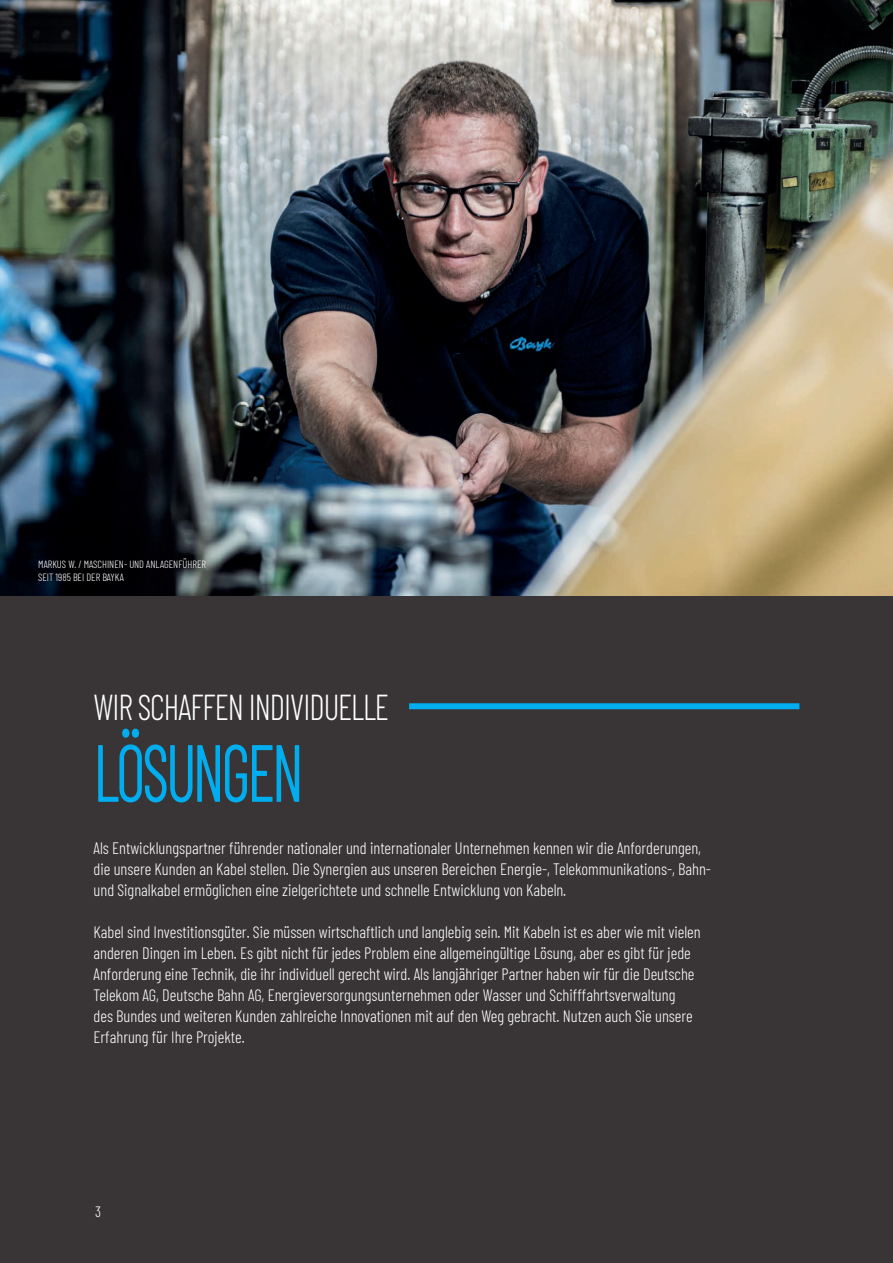
<style>
.page{position:relative;width:893px;height:1263px;background:#fff}
.page>*{position:absolute;margin:0;border:0;box-sizing:border-box;transform-origin:0 0}
.t1{font:81px "Barlow Condensed";letter-spacing:-.05em;color:#00aeef;scale:.8 1}
.t2{font:300 36px "Barlow Condensed";letter-spacing:-.03em;color:#fff;scale:.92 1}
.t3{font:300 16.5px/21px "Barlow Condensed";color:#fff}
.t4{font:300 15px "Barlow Condensed";color:#fff}
.t5{font:300 10.5px/12.6px "Barlow Condensed";color:#fff}
</style>
<div class="page">
<div style="left:0;top:595px;width:893px;height:668px;background:#393536"></div>
<div style="left:409px;top:703px;width:390px;height:6px;background:#00aeef"></div>
<img style="left:0;top:0;width:893px;height:596px">
<p class="t5" style="left:38px;top:557px;width:169px">MARKUS W. / MASCHINEN- UND ANLAGENFÜHRER<br>SEIT 1985 BEI DER BAYKA</p>
<h2 class="t2" style="left:94px;top:681px;width:323px">WIR SCHAFFEN INDIVIDUELLE</h2>
<h1 class="t1" style="left:94px;top:715px;width:264px">LÖSUNGEN</h1>
<p class="t3" style="left:94px;top:836px;width:619px">Als Entwicklungspartner führender nationaler und internationaler Unternehmen kennen wir die Anforderungen, die unsere Kunden an Kabel stellen. Die Synergien aus unseren Bereichen Energie-, Telekommunikations-, Bahn&shy;und Signalkabel ermöglichen eine zielgerichtete und schnelle Entwicklung von Kabeln.</p>
<p class="t3" style="left:94px;top:920px;width:609px">Kabel sind Investitionsgüter. Sie müssen wirtschaftlich und langlebig sein. Mit Kabeln ist es aber wie mit vielen anderen Dingen im Leben. Es gibt nicht für jedes Problem eine allgemeingültige Lösung, aber es gibt für jede Anforderung eine Technik, die ihr individuell gerecht wird. Als langjähriger Partner haben wir für die Deutsche Telekom AG, Deutsche Bahn AG, Energieversorgungsunternehmen oder Wasser und Schifffahrtsverwaltung<br>des Bundes und weiteren Kunden zahlreiche Innovationen mit auf den Weg gebracht. Nutzen auch Sie unsere Erfahrung für Ihre Projekte.</p>
<p class="t4" style="left:95px;top:1201px;width:8px">3</p>
</div>
